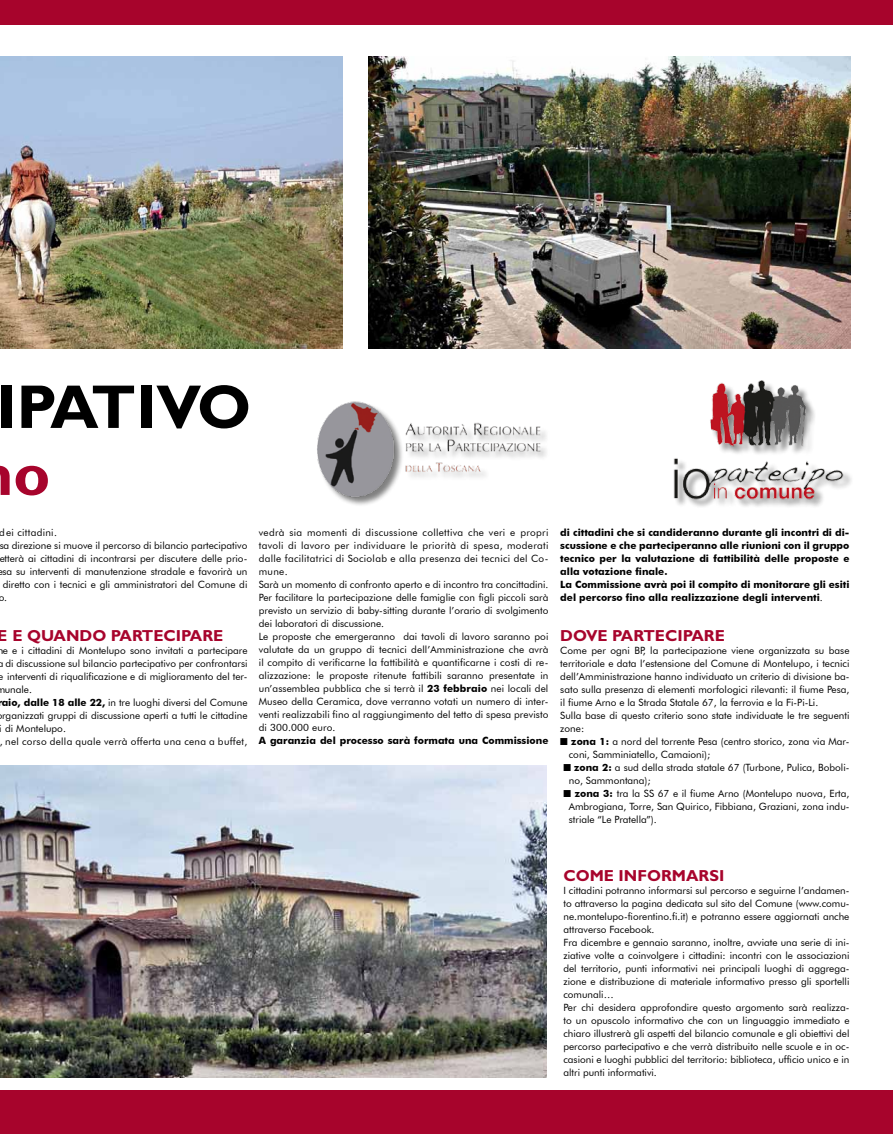
<style>
.page{position:relative;width:893px;height:1134px;background:#fff}
.page>*{position:absolute;margin:0;border:0;box-sizing:border-box;transform-origin:0 0}
.t1{font:700 62px "Gill Sans";letter-spacing:-.035em;color:#000}
.t2{font:700 62px "Gill Sans";color:#a7042c}
.t3{font:700 16px "Gill Sans";color:#a7042c}
.t4{font:10px/13px "Futura BT";color:#000}
.t5{font:700 10px/13px "Futura BT";color:#000}
.t6{font:10px "Futura BT";letter-spacing:.03em;color:#000}
.s1{font-weight:700}
.s2{font-weight:400}
</style>
<div class="page">
<div style="left:0;top:0;width:893px;height:24px;background:#a7042c"></div>
<div style="left:0;top:1090px;width:893px;height:44px;background:#a7042c"></div>
<div style="left:317px;top:402px;width:233px;height:105px;background:#000;opacity:.5"></div>
<img style="left:317px;top:401px;width:230px;height:99px">
<div style="left:675px;top:382px;width:178px;height:127px;background:#000;opacity:.5"></div>
<img style="left:673px;top:381px;width:174px;height:124px">
<img style="left:0;top:765px;width:547px;height:312px">
<img style="left:0;top:57px;width:343px;height:291px">
<img style="left:369px;top:57px;width:481px;height:291px">
<h1 class="t1" style="left:-4px;top:370px;width:257px">IPATIVO</h1>
<h1 class="t2" style="left:13px;top:437px;width:38px">o</h1>
<p class="t6" style="left:0;top:526px;width:58px">dei cittadini.</p>
<p class="t4" style="left:-1px;top:538px;width:250px">sa direzione si muove il percorso di bilancio partecipativo</p>
<p class="t4" style="left:-1px;top:551px;width:249px">etterà ai cittadini di incontrarsi per discutere delle prio-</p>
<p class="t4" style="left:2px;top:564px;width:246px">sa su interventi di manutenzione stradale e favorirà un</p>
<p class="t4" style="left:3px;top:577px;width:246px">diretto con i tecnici e gli amministratori del Comune di</p>
<p class="t4" style="left:-2px;top:590px;width:10px">o.</p>
<h2 class="t3" style="left:-2px;top:626px;width:227px">E E QUANDO PARTECIPARE</h2>
<p class="t4" style="left:3px;top:644px;width:246px">e e i cittadini di Montelupo sono invitati a partecipare</p>
<p class="t4" style="left:6px;top:657px;width:243px">di discussione sul bilancio partecipativo per confrontarsi</p>
<p class="t4" style="left:-1px;top:670px;width:250px">e interventi di riqualificazione e di miglioramento del ter-</p>
<p class="t4" style="left:-4px;top:683px;width:37px">munale.</p>
<p class="t4" style="left:2px;top:696px;width:247px"><span class="s1">aio, dalle 18 alle 22,</span> in tre luoghi diversi del Comune</p>
<p class="t4" style="left:2px;top:709px;width:247px">rganizzati gruppi di discussione aperti a tutti le cittadine</p>
<p class="t4" style="left:0;top:722px;width:68px">i di Montelupo.</p>
<p class="t6" style="left:-1px;top:735px;width:250px">, nel corso della quale verrà offerta una cena a buffet,</p>
<p class="t4" style="left:259px;top:525px;width:291px">vedrà sia momenti di discussione collettiva che veri e propri tavoli di lavoro per individuare le priorità di spesa, moderati dalle facilitatrici di Sociolab e alla presenza dei tecnici del Co&shy;mune.<br>Sarà un momento di confronto aperto e di incontro tra concittadini.<br>Per facilitare la partecipazione delle famiglie con figli piccoli sarà previsto un servizio di baby-sitting durante l’orario di svolgimento dei laboratori di discussione.<br>Le proposte che emergeranno dai tavoli di lavoro saranno poi valutate da un gruppo di tecnici dell’Amministrazione che avrà il compito di verificarne la fattibilità e quantificarne i costi di re&shy;alizzazione: le proposte ritenute fattibili saranno presentate in un’assemblea pubblica che si terrà il <span class="s1">23 febbraio</span> nei locali del Museo della Ceramica, dove verranno votati un numero di inter&shy;venti realizzabili fino al raggiungimento del tetto di spesa previsto di 300.000 euro.</p>
<p class="t5" style="left:259px;top:733px;width:291px">A garanzia del processo sarà formata una Commissione</p>
<p class="t5" style="left:560px;top:525px;width:291px">di cittadini che si candideranno durante gli incontri di di&shy;scussione e che parteciperanno alle riunioni con il gruppo tecnico per la valutazione di fattibilità delle proposte e alla votazione finale.<br>La Commissione avrà poi il compito di monitorare gli esiti del percorso fino alla realizzazione degli interventi<span class="s2">.</span></p>
<h2 class="t3" style="left:560px;top:626px;width:166px">DOVE PARTECIPARE</h2>
<p class="t4" style="left:560px;top:644px;width:291px">Come per ogni BP, la partecipazione viene organizzata su base territoriale e data l’estensione del Comune di Montelupo, i tecnici dell’Amministrazione hanno individuato un criterio di divisione ba&shy;sato sulla presenza di elementi morfologici rilevanti: il fiume Pesa, il fiume Arno e la Strada Statale 67, la ferrovia e la Fi-Pi-Li.<br>Sulla base di questo criterio sono state individuate le tre seguenti zone:</p>
<p class="t4" style="left:571px;top:735px;width:280px"><span class="s1">zona 1:</span> a nord del torrente Pesa (centro storico, zona via Mar-</p>
<p class="t4" style="left:569px;top:748px;width:143px">coni, Samminiatello, Camaioni);</p>
<p class="t4" style="left:574px;top:761px;width:277px"><span class="s1">zona 2:</span> a sud della strada statale 67 (Turbone, Pulica, Boboli-</p>
<p class="t4" style="left:569px;top:774px;width:83px">no, Sammontana);</p>
<p class="t4" style="left:575px;top:787px;width:276px"><span class="s1">zona 3:</span> tra la SS 67 e il fiume Arno (Montelupo nuova, Erta,</p>
<p class="t4" style="left:569px;top:800px;width:282px">Ambrogiana, Torre, San Quirico, Fibbiana, Graziani, zona indu-</p>
<p class="t4" style="left:569px;top:813px;width:89px">striale “Le Pratella”).</p>
<h2 class="t3" style="left:563px;top:866px;width:162px">COME INFORMARSI</h2>
<p class="t4" style="left:563px;top:884px;width:287px">I cittadini potranno informarsi sul percorso e seguirne l’andamen&shy;to attraverso la pagina dedicata sul sito del Comune (www.comu&shy;ne.montelupo-fiorentino.fi.it) e potranno essere aggiornati anche attraverso Facebook.<br>Fra dicembre e gennaio saranno, inoltre, avviate una serie di ini&shy;ziative volte a coinvolgere i cittadini: incontri con le associazioni del territorio, punti informativi nei principali luoghi di aggrega&shy;zione e distribuzione di materiale informativo presso gli sportelli comunali…<br>Per chi desidera approfondire questo argomento sarà realizza&shy;to un opuscolo informativo che con un linguaggio immediato e chiaro illustrerà gli aspetti del bilancio comunale e gli obiettivi del percorso partecipativo e che verrà distribuito nelle scuole e in oc&shy;casioni e luoghi pubblici del territorio: biblioteca, ufficio unico e in altri punti informativi.</p>
</div>
